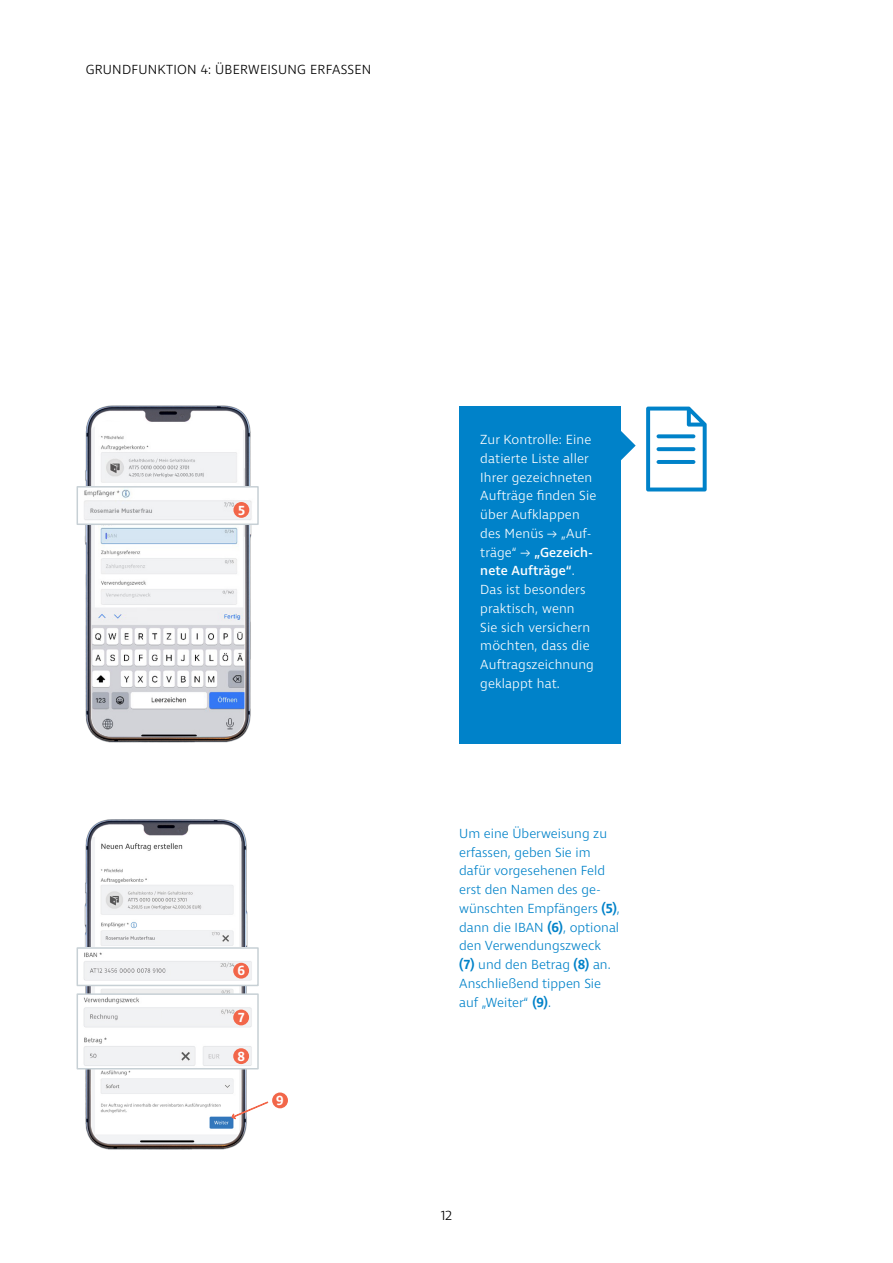
<style>
.page{position:relative;width:893px;height:1263px;background:#fff}
.page>*{position:absolute;margin:0;border:0;box-sizing:border-box;transform-origin:0 0}
.t1{font:300 13.5px/18.8px "Ingra";letter-spacing:.01em;color:#fff}
.t2{font:300 13.5px/18.8px "Ingra";color:#0082c9}
.t3{font:300 13.5px "Ingra";letter-spacing:.02em;color:#000}
.t4{font:600 13.5px "Ingra";color:#fff}
.s1{font-weight:500}
.s2{font-weight:600}
</style>
<div class="page">
<img style="left:76px;top:405px;width:176px;height:338px">
<img style="left:92px;top:420px;width:153px;height:316px">
<img style="left:76px;top:819px;width:177px;height:331px">
<img style="left:91px;top:829px;width:150px;height:314px">
<div style="left:272px;top:1092px;width:16px;height:16px;background:#f26649;border-radius:50%"></div>
<img style="left:80px;top:489px;width:172px;height:33px">
<div style="left:77px;top:486px;width:182px;height:39px;border:2px solid #c7d0d5"></div>
<div style="left:233px;top:502px;width:16px;height:16px;background:#f26649;border-radius:50%"></div>
<img style="left:80px;top:950px;width:173px;height:33px">
<div style="left:77px;top:947px;width:182px;height:39px;border:2px solid #c7d0d5"></div>
<img style="left:80px;top:996px;width:173px;height:70px">
<div style="left:77px;top:993px;width:182px;height:76px;border:2px solid #c7d0d5"></div>
<div style="left:233px;top:963px;width:16px;height:15px;background:#f26649;border-radius:50%"></div>
<div style="left:233px;top:1009px;width:16px;height:16px;background:#f26649;border-radius:50%"></div>
<div style="left:233px;top:1048px;width:16px;height:16px;background:#f26649;border-radius:50%"></div>
<svg style="left:231px;top:1101px;width:38px;height:19px"></svg>
<div style="left:459px;top:407px;width:162px;height:337px;background:#0082c9"></div>
<svg style="left:621px;top:431px;width:15px;height:29px"></svg>
<svg style="left:646px;top:407px;width:61px;height:84px"></svg>
<svg style="left:657px;top:434px;width:38px;height:4px"></svg>
<hr style="left:657px;top:460px;width:38px;height:4px;background:#0082c9;border-radius:2px">
<svg style="left:657px;top:447px;width:38px;height:4px"></svg>
<p class="t3" style="left:86px;top:61px;width:287px">GRUNDFUNKTION 4: ÜBERWEISUNG ERFASSEN</p>
<p class="t4" style="left:238px;top:502px;width:8px">5</p>
<p class="t4" style="left:237px;top:962px;width:9px">6</p>
<p class="t4" style="left:238px;top:1009px;width:8px">7</p>
<p class="t4" style="left:237px;top:1048px;width:9px">8</p>
<p class="t4" style="left:276px;top:1092px;width:9px">9</p>
<p class="t1" style="left:480px;top:431px;width:118px">Zur Kontrolle: Eine datierte Liste aller<br>Ihrer gezeichneten<br>Aufträge finden Sie über Aufklappen des Menüs → „Auf&shy;träge“ → <span class="s1">„Gezeich&shy;nete Aufträge“</span>.<br>Das ist besonders praktisch, wenn<br>Sie sich versichern möchten, dass die<br>Auftragszeichnung geklappt hat.</p>
<p class="t2" style="left:459px;top:825px;width:162px">Um eine Überweisung zu erfassen, geben Sie im dafür vorgesehenen Feld erst den Namen des ge&shy;wünschten Empfängers <span class="s2">(5)</span>, dann die IBAN <span class="s2">(6)</span>, optional den Verwendungszweck<br><span class="s2">(7)</span> und den Betrag <span class="s2">(8)</span> an.<br>Anschließend tippen Sie auf „Weiter“ <span class="s2">(9)</span>.</p>
<p class="t3" style="left:441px;top:1207px;width:13px">12</p>
</div>
